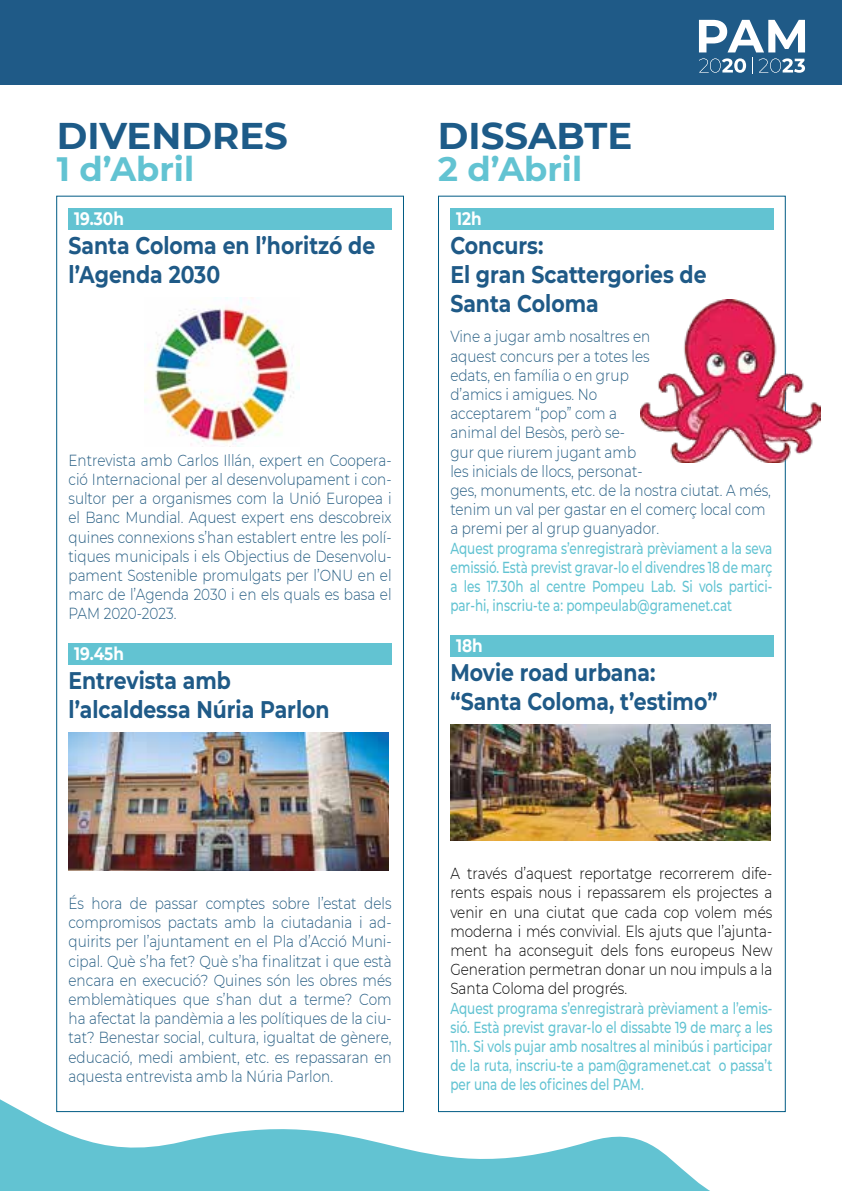
<style>
.page{position:relative;width:842px;height:1191px;background:#fff}
.page>*{position:absolute;margin:0;border:0;box-sizing:border-box;transform-origin:0 0}
.t1{font:700 37.2px "Montserrat";color:#1d5b88}
.t2{font:700 33.8px "Montserrat";color:#62c3d2}
.t3{font:700 24px/28.8px "Montserrat";color:#1f5a87;scale:.85 1}
.t4{font:700 18px "Montserrat";color:#fff;scale:.85 1}
.t5{font:300 16px/19.2px "Montserrat";color:#245c82;text-align:justify;scale:.85 1}
.t6{font:500 16px/19.2px "Montserrat";color:#62c3d2;text-align:justify;scale:.75 1}
.t7{font:300 16px/19.2px "Montserrat";color:#000;text-align:justify;scale:.85 1}
</style>
<div class="page">
<div style="left:0;top:0;width:842px;height:85px;background:#1f5a87"></div>
<svg style="left:699px;top:20px;width:106px;height:32px"></svg>
<svg style="left:699px;top:58px;width:47px;height:15px"></svg>
<svg style="left:759px;top:58px;width:46px;height:15px"></svg>
<svg style="left:752px;top:58px;width:1px;height:16px"></svg>
<svg style="left:0;top:1099px;width:786px;height:92px"></svg>
<div style="left:69px;top:208px;width:323px;height:22px;background:#62c3d2"></div>
<div style="left:69px;top:643px;width:323px;height:22px;background:#62c3d2"></div>
<img style="left:145px;top:298px;width:154px;height:148px">
<img style="left:69px;top:732px;width:319px;height:138px">
<div style="left:450px;top:208px;width:323px;height:22px;background:#62c3d2"></div>
<div style="left:450px;top:634px;width:323px;height:22px;background:#62c3d2"></div>
<img style="left:450px;top:724px;width:320px;height:116px">
<img style="left:641px;top:299px;width:180px;height:164px">
<h1 class="t1" style="left:57px;top:109px;width:233px">DIVENDRES</h1>
<h1 class="t1" style="left:438px;top:109px;width:196px">DISSABTE</h1>
<h2 class="t2" style="left:57px;top:145px;width:139px">1 d’Abril</h2>
<h2 class="t2" style="left:438px;top:145px;width:146px">2 d’Abril</h2>
<p class="t4" style="left:74px;top:206px;width:60px">19.30h</p>
<h3 class="t3" style="left:69px;top:230px;width:362px">Santa Coloma en l’horitzó de l’Agenda 2030</h3>
<p class="t5" style="left:69px;top:450px;width:382px">Entrevista amb Carlos Illán, expert en Coopera&shy;ció Internacional per al desenvolupament i con&shy;sultor per a organismes com la Unió Europea i el Banc Mundial. Aquest expert ens descobreix quines connexions s’han establert entre les polí&shy;tiques municipals i els Objectius de Desenvolu&shy;pament Sostenible promulgats per l’ONU en el marc de l’Agenda 2030 i en els quals es basa el PAM 2020-2023.</p>
<p class="t4" style="left:74px;top:641px;width:60px">19.45h</p>
<h3 class="t3" style="left:69px;top:665px;width:309px">Entrevista amb l’alcaldessa Núria Parlon</h3>
<p class="t4" style="left:456px;top:206px;width:32px">12h</p>
<h3 class="t3" style="left:450px;top:230px;width:303px">Concurs:<br>El gran Scattergories de<br>Santa Coloma</h3>
<p class="t5" style="left:450px;top:327px;width:379px;text-align:left">Vine a jugar amb nosaltres en<br>aquest concurs per a totes les<br>edats, en família o en grup<br>d’amics i amigues. No<br>acceptarem “pop” com a<br>animal del Besòs, però se-<br>gur que riurem jugant amb<br>les inicials de llocs, personat-<br>ges, monuments, etc. de la nostra ciutat. A més, tenim un val per gastar en el comerç local com a premi per al grup guanyador.</p>
<p class="t6" style="left:450px;top:538px;width:431px">Aquest programa s’enregistrarà prèviament a la seva emissió. Està previst gravar-lo el divendres 18 de març a les 17.30h al centre Pompeu Lab. Si vols partici&shy;par-hi, inscriu-te a: pompeulab@gramenet.cat</p>
<p class="t4" style="left:456px;top:633px;width:33px">18h</p>
<h3 class="t3" style="left:450px;top:657px;width:316px">Movie road urbana: “Santa Coloma, t’estimo”</h3>
<p class="t5" style="left:69px;top:893px;width:382px">És hora de passar comptes sobre l’estat dels compromisos pactats amb la ciutadania i ad&shy;quirits per l’ajuntament en el Pla d’Acció Muni&shy;cipal. Què s’ha fet? Què s’ha finalitzat i que està encara en execució? Quines són les obres més emblemàtiques que s’han dut a terme? Com ha afectat la pandèmia a les polítiques de la ciu&shy;tat? Benestar social, cultura, igualtat de gènere, educació, medi ambient, etc. es repassaran en aquesta entrevista amb la Núria Parlon.</p>
<p class="t7" style="left:450px;top:863px;width:380px">A través d’aquest reportatge recorrerem dife&shy;rents espais nous i repassarem els projectes a venir en una ciutat que cada cop volem més moderna i més convivial. Els ajuts que l’ajunta&shy;ment ha aconseguit dels fons europeus New Generation permetran donar un nou impuls a la Santa Coloma del progrés.</p>
<p class="t6" style="left:450px;top:997px;width:431px">Aquest programa s’enregistrarà prèviament a l’emis&shy;sió. Està previst gravar-lo el dissabte 19 de març a les 11h. Si vols pujar amb nosaltres al minibús i participar de la ruta, inscriu-te a pam@gramenet.cat o passa’t per una de les oficines del PAM.</p>
</div>
